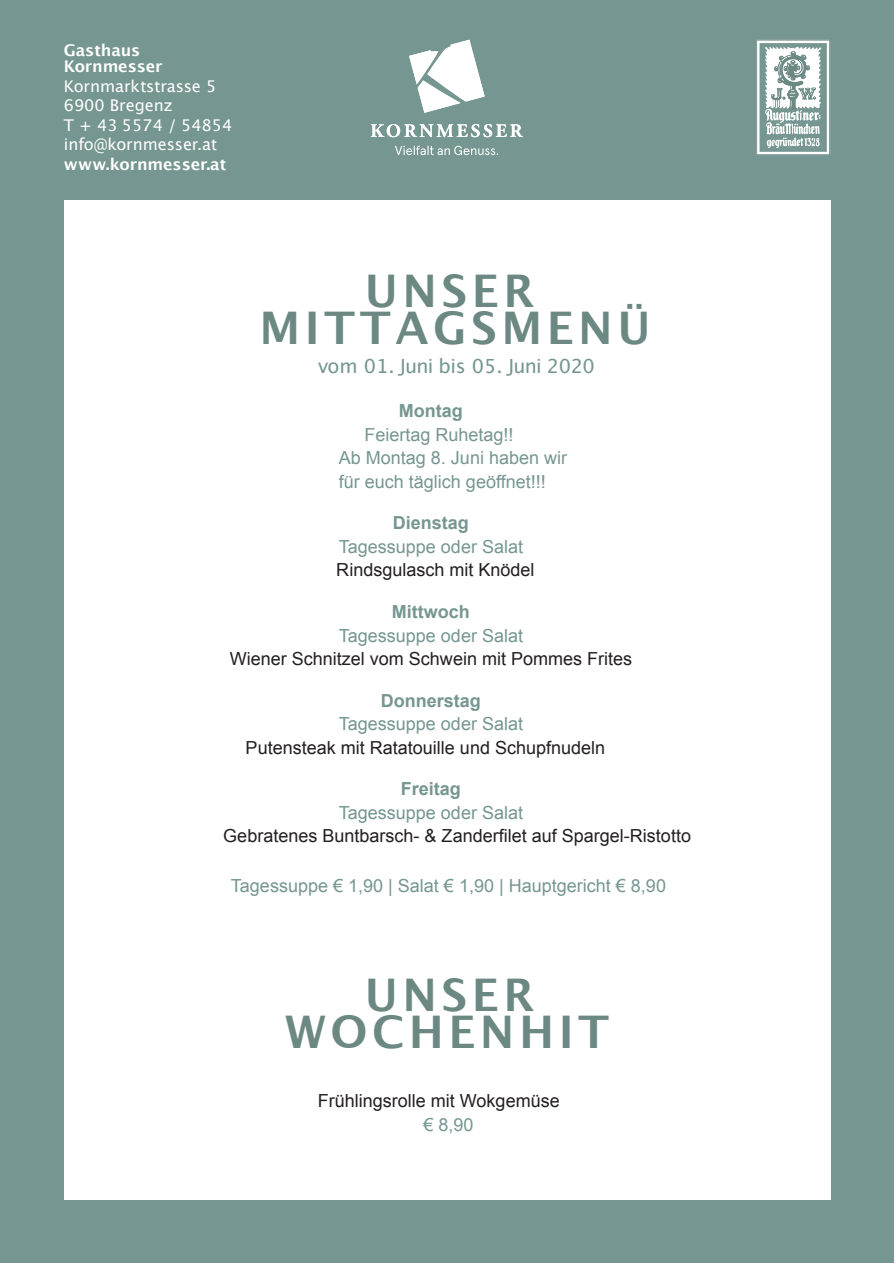
<style>
.page{position:relative;width:894px;height:1263px;background:#fff}
.page>*{position:absolute;margin:0;border:0;box-sizing:border-box;transform-origin:0 0}
.t1{font:700 45px/37.5px "Lucida Grande";letter-spacing:.1em;color:#6c8883;text-align:center}
.t2{font:19.5px "Lucida Grande";letter-spacing:-.02em;color:#769691}
.t3{font:18px/23.5px "Arial";color:#769691}
.t4{font:18px "Arial";color:#231f20}
.t5{font:700 18px "Arial";color:#769691}
.t6{font:16.2px/19.4px "Lucida Grande";letter-spacing:-.005em;color:#fff}
.t7{font:700 16.2px/16.2px "Lucida Grande";letter-spacing:-.005em;color:#fff}
</style>
<div class="page">
<div style="left:0;top:0;width:893px;height:1263px;background:#769691"></div>
<svg style="left:409px;top:40px;width:75px;height:73px"></svg>
<svg style="left:370px;top:124px;width:152px;height:13px"></svg>
<svg style="left:395px;top:146px;width:103px;height:9px"></svg>
<svg style="left:756px;top:40px;width:73px;height:115px"></svg>
<div style="left:64px;top:200px;width:765px;height:999px;background:#fff"></div>
<p class="t7" style="left:64px;top:44px;width:100px">Gasthaus<br>Kornmesser</p>
<p class="t6" style="left:64px;top:78px;width:170px">Kornmarktstrasse 5<br>6900 Bregenz<br>T + 43 5574 / 54854 info@kornmesser.at</p>
<p class="t7" style="left:64px;top:157px;width:164px">www.kornmesser.at</p>
<h1 class="t1" style="left:259px;top:275px;width:392px">UNSER<br>MITTAGSMENÜ</h1>
<p class="t2" style="left:318px;top:357px;width:278px">vom 01. Juni bis 05. Juni 2020</p>
<p class="t5" style="left:399px;top:404px;width:65px">Montag</p>
<p class="t3" style="left:338px;top:424px;width:230px;text-indent:26px">Feiertag Ruhetag!!<br>Ab Montag 8. Juni haben wir für euch täglich geöffnet!!!</p>
<p class="t5" style="left:393px;top:516px;width:78px">Dienstag</p>
<p class="t3" style="left:338px;top:536px;width:186px">Tagessuppe oder Salat</p>
<p class="t4" style="left:336px;top:563px;width:200px">Rindsgulasch mit Knödel</p>
<p class="t5" style="left:392px;top:605px;width:79px">Mittwoch</p>
<p class="t3" style="left:338px;top:625px;width:186px">Tagessuppe oder Salat</p>
<p class="t4" style="left:229px;top:652px;width:404px">Wiener Schnitzel vom Schwein mit Pommes Frites</p>
<p class="t5" style="left:381px;top:693px;width:102px">Donnerstag</p>
<p class="t3" style="left:338px;top:714px;width:186px">Tagessuppe oder Salat</p>
<p class="t4" style="left:245px;top:740px;width:361px">Putensteak mit Ratatouille und Schupfnudeln</p>
<p class="t5" style="left:401px;top:782px;width:62px">Freitag</p>
<p class="t3" style="left:338px;top:802px;width:186px">Tagessuppe oder Salat</p>
<p class="t4" style="left:223px;top:829px;width:469px">Gebratenes Buntbarsch- &amp; Zanderfilet auf Spargel-Ristotto</p>
<p class="t3" style="left:231px;top:875px;width:436px">Tagessuppe € 1,90 | Salat € 1,90 | Hauptgericht € 8,90</p>
<h1 class="t1" style="left:285px;top:979px;width:325px">UNSER<br>WOCHENHIT</h1>
<p class="t4" style="left:317px;top:1094px;width:243px">Frühlingsrolle mit Wokgemüse</p>
<p class="t3" style="left:423px;top:1114px;width:52px">€ 8,90</p>
</div>
